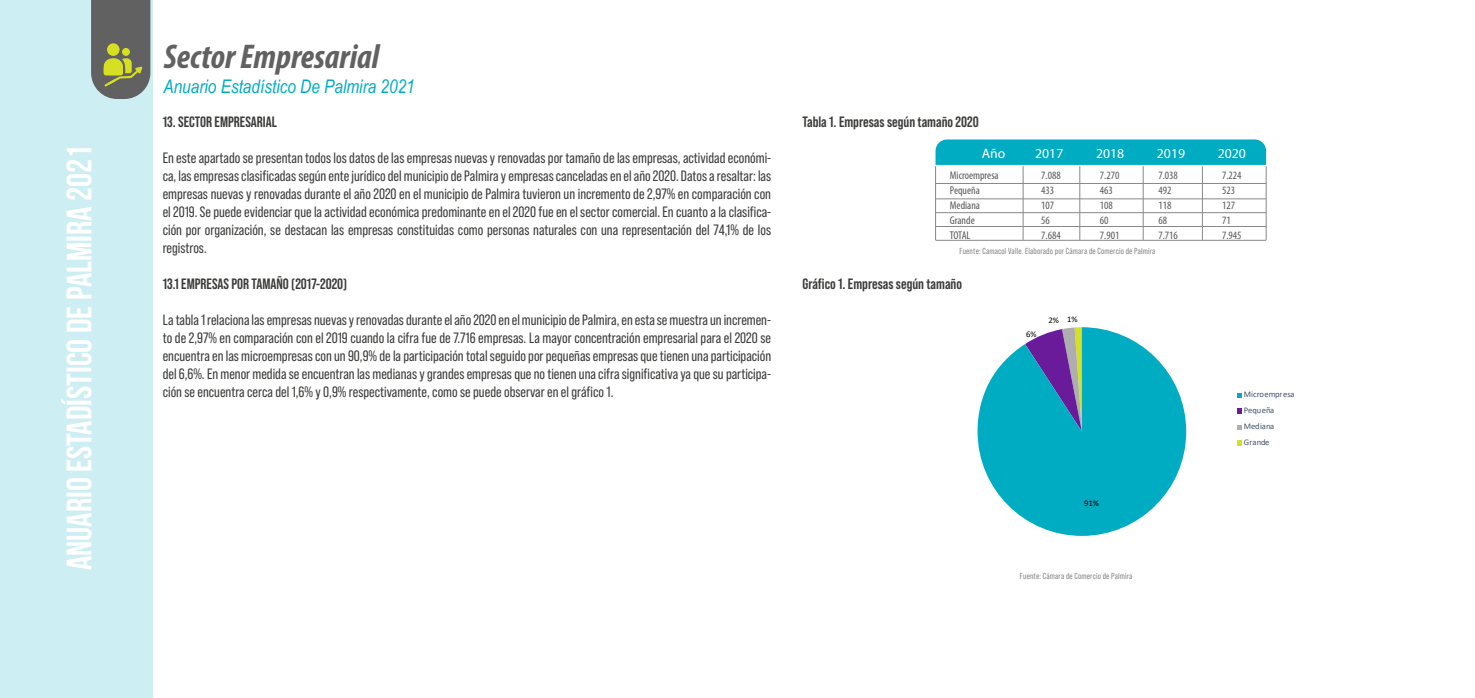
<style>
.page{position:relative;width:1475px;height:698px;background:#fff}
.page>*{position:absolute;margin:0;border:0;box-sizing:border-box;transform-origin:0 0}
.t1{font:700 35.25px "Bebas Neue";color:#fff}
.t2{font:italic 700 condensed 34.38px "Myriad Pro";color:#616161}
.t3{font:italic 18.75px "Arial Narrow";color:#00acc1}
.t4{font:15px/18px "Bebas Neue Pro";color:#3c3c3b;text-align:justify}
.t5{font:700 15px "Bebas Neue Pro";color:#3c3c3b}
.t6{font:13.75px "Myriad Pro";color:#fff}
.t7{font:condensed 11.25px/15px "Myriad Pro";color:#58585a}
.t8{font:8.75px "Bebas Neue Pro";letter-spacing:.02em;color:#87888a}
.t9{font:8.62px/16.1px "Calibri";letter-spacing:-.01em;color:#44546a}
.t10{font:8.62px "Calibri";color:#000}
</style>
<div class="page">
<svg style="left:977px;top:327px;width:209px;height:209px;fill:#00acc1"></svg>
<div style="left:0;top:0;width:153px;height:698px;background:#cdeef2"></div>
<svg style="left:91px;top:0;width:59px;height:99px;background:#747661"></svg>
<svg style="left:935px;top:139px;width:330px;height:26px;background:#07aec2"></svg>
<hr style="left:935px;top:183px;width:330px;height:1px;background:#898888">
<hr style="left:935px;top:199px;width:330px;height:1px;background:#898888">
<hr style="left:935px;top:212px;width:330px;height:1px;background:#898888">
<hr style="left:935px;top:226px;width:330px;height:1px;background:#898888">
<hr style="left:935px;top:240px;width:330px;height:1px;background:#898888">
<hr style="left:1022px;top:166px;width:1px;height:74px;background:#898888">
<hr style="left:1079px;top:166px;width:1px;height:74px;background:#898888">
<hr style="left:1142px;top:166px;width:1px;height:74px;background:#898888">
<hr style="left:1201px;top:166px;width:1px;height:74px;background:#898888">
<hr style="left:1265px;top:166px;width:1px;height:74px;background:#898888">
<hr style="left:935px;top:166px;width:1px;height:74px;background:#898888">
<svg style="left:1237px;top:393px;width:4px;height:4px"></svg>
<svg style="left:1237px;top:408px;width:4px;height:5px"></svg>
<svg style="left:1237px;top:425px;width:4px;height:4px"></svg>
<svg style="left:1237px;top:441px;width:4px;height:5px"></svg>
<h1 class="t1" style="left:60px;top:570px;width:426px;rotate:-90deg">Anuario Estadístico De Palmira 2021</h1>
<h2 class="t2" style="left:164px;top:35px;width:217px">Sector Empresarial</h2>
<p class="t3" style="left:163px;top:73px;width:253px">Anuario Estadístico De Palmira 2021</p>
<p class="t5" style="left:163px;top:113px;width:116px">13. SECTOR EMPRESARIAL</p>
<p class="t4" style="left:163px;top:148px;width:610px">En este apartado se presentan todos los datos de las empresas nuevas y renovadas por tamaño de las empresas, actividad económi&shy;ca, las empresas clasificadas según ente jurídico del municipio de Palmira y empresas canceladas en el año 2020. Datos a resaltar: las empresas nuevas y renovadas durante el año 2020 en el municipio de Palmira tuvieron un incremento de 2,97% en comparación con el 2019. Se puede evidenciar que la actividad económica predominante en el 2020 fue en el sector comercial. En cuanto a la clasifica&shy;ción por organización, se destacan las empresas constituidas como personas naturales con una representación del 74,1% de los registros.</p>
<p class="t5" style="left:163px;top:275px;width:186px">13.1 EMPRESAS POR TAMAÑO (2017-2020)</p>
<p class="t4" style="left:163px;top:310px;width:610px">La tabla 1 relaciona las empresas nuevas y renovadas durante el año 2020 en el municipio de Palmira, en esta se muestra un incremen&shy;to de 2,97% en comparación con el 2019 cuando la cifra fue de 7.716 empresas. La mayor concentración empresarial para el 2020 se encuentra en las microempresas con un 90,9% de la participación total seguido por pequeñas empresas que tienen una participación del 6,6%. En menor medida se encuentran las medianas y grandes empresas que no tienen una cifra significativa ya que su participa&shy;ción se encuentra cerca del 1,6% y 0,9% respectivamente, como se puede observar en el gráfico 1.</p>
<p class="t5" style="left:802px;top:113px;width:178px">Tabla 1. Empresas según tamaño 2020</p>
<p class="t6" style="left:981px;top:145px;width:25px">Año</p>
<p class="t6" style="left:1035px;top:145px;width:30px">2017</p>
<p class="t6" style="left:1095px;top:145px;width:30px">2018</p>
<p class="t6" style="left:1156px;top:145px;width:30px">2019</p>
<p class="t6" style="left:1217px;top:145px;width:30px">2020</p>
<p class="t7" style="left:949px;top:167px;width:50px">Microempresa<br>Pequeña<br>Mediana<br>Grande<br>TOTAL</p>
<p class="t7" style="left:1041px;top:167px;width:21px">7.088<br>433<br>107<br>56<br>7.684</p>
<p class="t7" style="left:1099px;top:167px;width:21px">7.270<br>463<br>108<br>60<br>7.901</p>
<p class="t7" style="left:1158px;top:167px;width:21px">7.038<br>492<br>118<br>68<br>7.716</p>
<p class="t7" style="left:1221px;top:167px;width:21px">7.224<br>523<br>127<br>71<br>7.945</p>
<p class="t8" style="left:959px;top:245px;width:197px">Fuente: Camacol Valle. Elaborado por Cámara de Comercio de Palmira</p>
<p class="t5" style="left:802px;top:275px;width:161px">Gráfico 1. Empresas según tamaño</p>
<p class="t10" style="left:1026px;top:327px;width:12px">6%</p>
<p class="t10" style="left:1048px;top:313px;width:30px">2% 1%</p>
<p class="t10" style="left:1083px;top:497px;width:16px">91%</p>
<p class="t8" style="left:1019px;top:570px;width:114px">Fuente: Cámara de Comercio de Palmira</p>
<p class="t9" style="left:1243px;top:386px;width:52px">Microempresa<br>Pequeña<br>Mediana<br>Grande</p>
</div>
